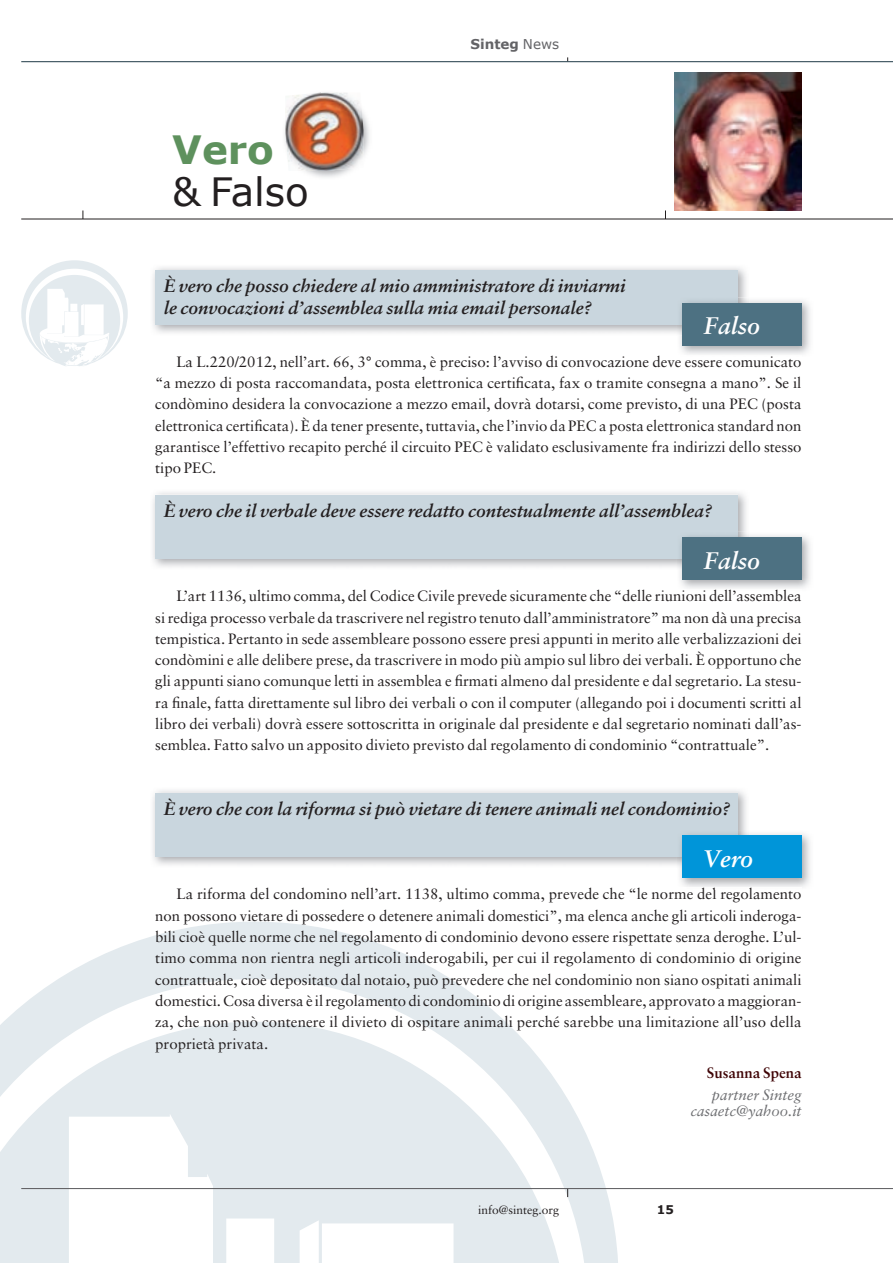
<style>
.page{position:relative;width:893px;height:1263px;background:#fff}
.page>*{position:absolute;margin:0;border:0;box-sizing:border-box;transform-origin:0 0}
.t1{font:39px "Verdana";color:#231f20}
.t2{font:700 39px "Verdana";color:#5e915d}
.t3{font:italic 700 24px "Sabon";color:#fff}
.t4{font:italic 700 18px/21.6px "Sabon";color:#231f20}
.t5{font:15px/21.3px "Sabon";color:#231f20;text-align:justify}
.t6{font:italic 15px/16.5px "Sabon";color:#6c6d70;text-align:right}
.t7{font:700 15px "Sabon";color:#3f0406}
.t8{font:700 13.5px "Verdana";color:#636366}
.t9{font:12px "Sabon";color:#231f20}
.t10{font:700 12px "Verdana";color:#231f20}
.s1{font-weight:400}
</style>
<div class="page">
<svg style="left:21px;top:260px;width:107px;height:106px"></svg>
<svg style="left:0;top:922px;width:619px;height:341px;fill:#e3eaee"></svg>
<img style="left:674px;top:72px;width:127px;height:138px">
<img style="left:284px;top:92px;width:86px;height:85px">
<img style="left:284px;top:176px;width:23px;height:1px">
<img style="left:285px;top:93px;width:79px;height:78px">
<div style="left:155px;top:270px;width:583px;height:54px;background:#c9d6de"></div>
<div style="left:155px;top:495px;width:583px;height:63px;background:#c9d6de"></div>
<div style="left:155px;top:793px;width:583px;height:64px;background:#c9d6de"></div>
<img style="left:680px;top:833px;width:130px;height:54px">
<img style="left:677px;top:830px;width:72px;height:38px">
<img style="left:677px;top:830px;width:61px;height:27px">
<div style="left:682px;top:835px;width:119px;height:43px;background:#0095d9"></div>
<img style="left:680px;top:300px;width:130px;height:54px">
<img style="left:677px;top:297px;width:72px;height:39px">
<img style="left:677px;top:297px;width:61px;height:27px">
<div style="left:682px;top:303px;width:119px;height:42px;background:#4d7182"></div>
<img style="left:680px;top:535px;width:130px;height:54px">
<img style="left:677px;top:532px;width:72px;height:38px">
<img style="left:677px;top:532px;width:61px;height:26px">
<div style="left:682px;top:537px;width:119px;height:43px;background:#4d7182"></div>
<hr style="left:21px;top:1188px;width:872px;height:1px;background:#5a5a5d">
<hr style="left:21px;top:61px;width:872px;height:1px;background:#38505b">
<hr style="left:21px;top:219px;width:872px;height:1px;background:#231f20">
<h1 class="t2" style="left:172px;top:125px;width:103px">Vero</h1>
<h1 class="t1" style="left:172px;top:167px;width:138px">&amp; Falso</h1>
<p class="t8" style="left:471px;top:35px;width:90px">Sinteg <span class="s1">News</span></p>
<p class="t4" style="left:164px;top:277px;width:464px">È vero che posso chiedere al mio amministratore di inviarmi le convocazioni d’assemblea sulla mia email personale?</p>
<h2 class="t3" style="left:704px;top:316px;width:58px">Falso</h2>
<p class="t5" style="left:155px;top:352px;width:648px;text-indent:21px">La L.220/2012, nell’art. 66, 3° comma, è preciso: l’avviso di convocazione deve essere comun cato “a mezzo di posta raccomandata, posta elettronica certificata, fax o tramite consegna a mano”. Se il condòmino desidera la convocazione a mezzo email, dovrà dotarsi, come previsto, di una PEC (posta elettronica certificata). È da tener presente, tuttavia, che l’invio da PEC a posta elettronica standard non garantisce l’effettivo recapito perché il circuito PEC è validato esclusivamente fra indirizzi dello stesso tipo PEC.</p>
<p class="t5" style="left:770px;top:352px;width:6px">i</p>
<p class="t4" style="left:164px;top:501px;width:550px">È vero che il verbale deve essere redatto contestualmente all’assemblea?</p>
<h2 class="t3" style="left:704px;top:550px;width:58px">Falso</h2>
<p class="t5" style="left:155px;top:587px;width:648px;text-indent:21px">L’art 1136, ultimo comma, del Codice Civile prevede sicuramente che “delle riun on e assem ea si rediga processo verbale da trascrivere nel registro tenuto dall’amministratore” ma non dà una precisa tempistica. Pertanto in sede assembleare possono essere presi appunti in merito alle verbalizzazioni dei condòmini e alle delibere prese, da trascrivere in modo più ampio sul libro dei verbali. È opportuno che gli appunti siano comunque letti in assemblea e firmati almeno dal presidente e dal segretario. La stesu&shy;ra finale, fatta direttamente sul libro dei verbali o con il computer (allegando poi i documenti scritti al libro dei verbali) dovrà essere sottoscritta in originale dal presidente e dal segretario nominati dall’as&shy;semblea. Fatto salvo un apposito divieto previsto dal regolamento di condominio “contrattuale”.</p>
<p class="t5" style="left:681px;top:587px;width:57px">i id ll’</p>
<p class="t5" style="left:775px;top:587px;width:14px">bl</p>
<p class="t4" style="left:164px;top:799px;width:568px">È vero che con la riforma si può vietare di tenere animali nel condominio?</p>
<h2 class="t3" style="left:704px;top:849px;width:51px">Vero</h2>
<p class="t5" style="left:155px;top:885px;width:648px;text-indent:21px">La riforma del condomino nell’art. 1138, ultimo comma, prevede che “le norme e rego amento non possono vietare di possedere o detenere animali domestici”, ma elenca anche gli articoli inderoga&shy;bili cioè quelle norme che nel regolamento di condominio devono essere rispettate senza deroghe. L’ul&shy;timo comma non rientra negli articoli inderogabili, per cui il regolamento di condominio di origine contrattuale, cioè depositato dal notaio, può prevedere che nel condominio non siano ospitati animali domestici. Cosa diversa è il regolamento di condominio di origine assembleare, approvato a maggioran&shy;za, che non può contenere il divieto di ospitare animali perché sarebbe una limitazione all’uso della proprietà privata.</p>
<p class="t7" style="left:707px;top:1067px;width:96px">Susanna Spena</p>
<p class="t6" style="left:690px;top:1087px;width:113px">partner Sinteg casaetc@yahoo.it</p>
<p class="t5" style="left:697px;top:885px;width:21px">d l</p>
<p class="t5" style="left:749px;top:885px;width:6px">l</p>
<p class="t9" style="left:478px;top:1205px;width:82px">info@sinteg.org</p>
<p class="t10" style="left:657px;top:1202px;width:19px">15</p>
</div>
